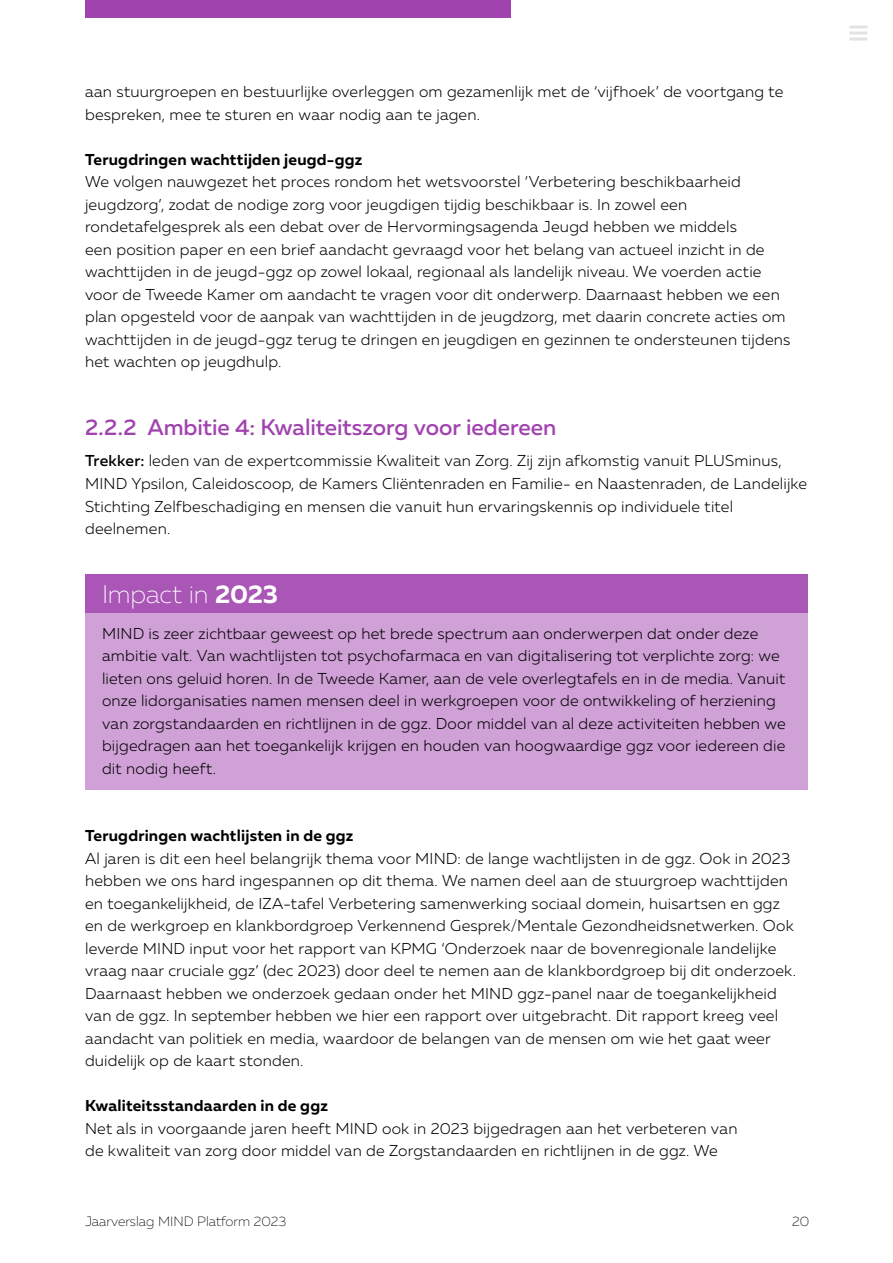
<style>
.page{position:relative;width:893px;height:1263px;background:#fff}
.page>*{position:absolute;margin:0;border:0;box-sizing:border-box;transform-origin:0 0}
.t1{font:200 25.5px "Muller";letter-spacing:-.01em;color:#fff}
.t2{font:500 22.5px "Muller";letter-spacing:-.005em;color:#a143af}
.t3{font:300 15.75px/22.5px "Muller";letter-spacing:.015em;color:#000}
.t4{font:700 15.75px "Muller";letter-spacing:.015em;color:#000}
.t5{font:200 13.5px "Muller";color:#000}
.s1{font-weight:500}
.s2{font-weight:700}
</style>
<div class="page">
<div style="left:85px;top:0;width:425px;height:17px;background:#a143af"></div>
<hr style="left:849px;top:38px;width:18px;height:3px;background:#e2e3e3">
<hr style="left:849px;top:32px;width:18px;height:3px;background:#e2e3e3">
<hr style="left:849px;top:26px;width:18px;height:3px;background:#e2e3e3">
<div style="left:85px;top:575px;width:723px;height:51px;background:#aa56b7"></div>
<div style="left:85px;top:613px;width:723px;height:177px;background:#d0a1d7"></div>
<p class="t3" style="left:85px;top:80px;width:700px">aan stuurgroepen en bestuurlijke overleggen om gezamenlijk met de ‘vijfhoek’ de voortgang te bespreken, mee te sturen en waar nodig aan te jagen.</p>
<p class="t4" style="left:85px;top:149px;width:279px">Terugdringen wachttijden jeugd-ggz</p>
<p class="t3" style="left:85px;top:170px;width:707px">We volgen nauwgezet het proces rondom het wetsvoorstel ‘Verbetering beschikbaarheid jeugdzorg’, zodat de nodige zorg voor jeugdigen tijdig beschikbaar is. In zowel een rondetafelgesprek als een debat over de Hervormingsagenda Jeugd hebben we middels<br>een position paper en een brief aandacht gevraagd voor het belang van actueel inzicht in de wachttijden in de jeugd-ggz op zowel lokaal, regionaal als landelijk niveau. We voerden actie voor de Tweede Kamer om aandacht te vragen voor dit onderwerp. Daarnaast hebben we een plan opgesteld voor de aanpak van wachttijden in de jeugdzorg, met daarin concrete acties om wachttijden in de jeugd-ggz terug te dringen en jeugdigen en gezinnen te ondersteunen tijdens het wachten op jeugdhulp.</p>
<h2 class="t2" style="left:85px;top:414px;width:473px">2.2.2 Ambitie 4: Kwaliteitszorg voor iedereen</h2>
<p class="t3" style="left:85px;top:450px;width:723px"><span class="s1">Trekker:</span> leden van de expertcommissie Kwaliteit van Zorg. Zij zijn afkomstig vanuit PLUSminus, MIND Ypsilon, Caleidoscoop, de Kamers Cliëntenraden en Familie- en Naastenraden, de Landelijke Stichting Zelfbeschadiging en mensen die vanuit hun ervaringskennis op individuele titel deelnemen.</p>
<h1 class="t1" style="left:102px;top:579px;width:178px">Impact in <span class="s2">2023</span></h1>
<p class="t3" style="left:102px;top:622px;width:685px">MIND is zeer zichtbaar geweest op het brede spectrum aan onderwerpen dat onder deze ambitie valt. Van wachtlijsten tot psychofarmaca en van digitalisering tot verplichte zorg: we lieten ons geluid horen. In de Tweede Kamer, aan de vele overlegtafels en in de media. Vanuit onze lidorganisaties namen mensen deel in werkgroepen voor de ontwikkeling of herziening van zorgstandaarden en richtlijnen in de ggz. Door middel van al deze activiteiten hebben we bijgedragen aan het toegankelijk krijgen en houden van hoogwaardige ggz voor iedereen die dit nodig heeft.</p>
<p class="t4" style="left:85px;top:826px;width:270px">Terugdringen wachtlijsten in de ggz</p>
<p class="t3" style="left:85px;top:847px;width:712px">Al jaren is dit een heel belangrijk thema voor MIND: de lange wachtlijsten in de ggz. Ook in 2023 hebben we ons hard ingespannen op dit thema. We namen deel aan de stuurgroep wachttijden en toegankelijkheid, de IZA-tafel Verbetering samenwerking sociaal domein, huisartsen en ggz en de werkgroep en klankbordgroep Verkennend Gesprek/Mentale Gezondheidsnetwerken. Ook leverde MIND input voor het rapport van KPMG ‘Onderzoek naar de bovenregionale landelijke vraag naar cruciale ggz’ (dec 2023) door deel te nemen aan de klankbordgroep bij dit onderzoek.<br>Daarnaast hebben we onderzoek gedaan onder het MIND ggz-panel naar de toegankelijkheid van de ggz. In september hebben we hier een rapport over uitgebracht. Dit rapport kreeg veel aandacht van politiek en media, waardoor de belangen van de mensen om wie het gaat weer duidelijk op de kaart stonden.</p>
<p class="t4" style="left:85px;top:1096px;width:244px">Kwaliteitsstandaarden in de ggz</p>
<p class="t3" style="left:85px;top:1117px;width:654px">Net als in voorgaande jaren heeft MIND ook in 2023 bijgedragen aan het verbeteren van de kwaliteit van zorg door middel van de Zorgstandaarden en richtlijnen in de ggz. We</p>
<p class="t5" style="left:85px;top:1213px;width:203px">Jaarverslag MIND Platform 2023</p>
<p class="t5" style="left:792px;top:1213px;width:19px">20</p>
</div>
